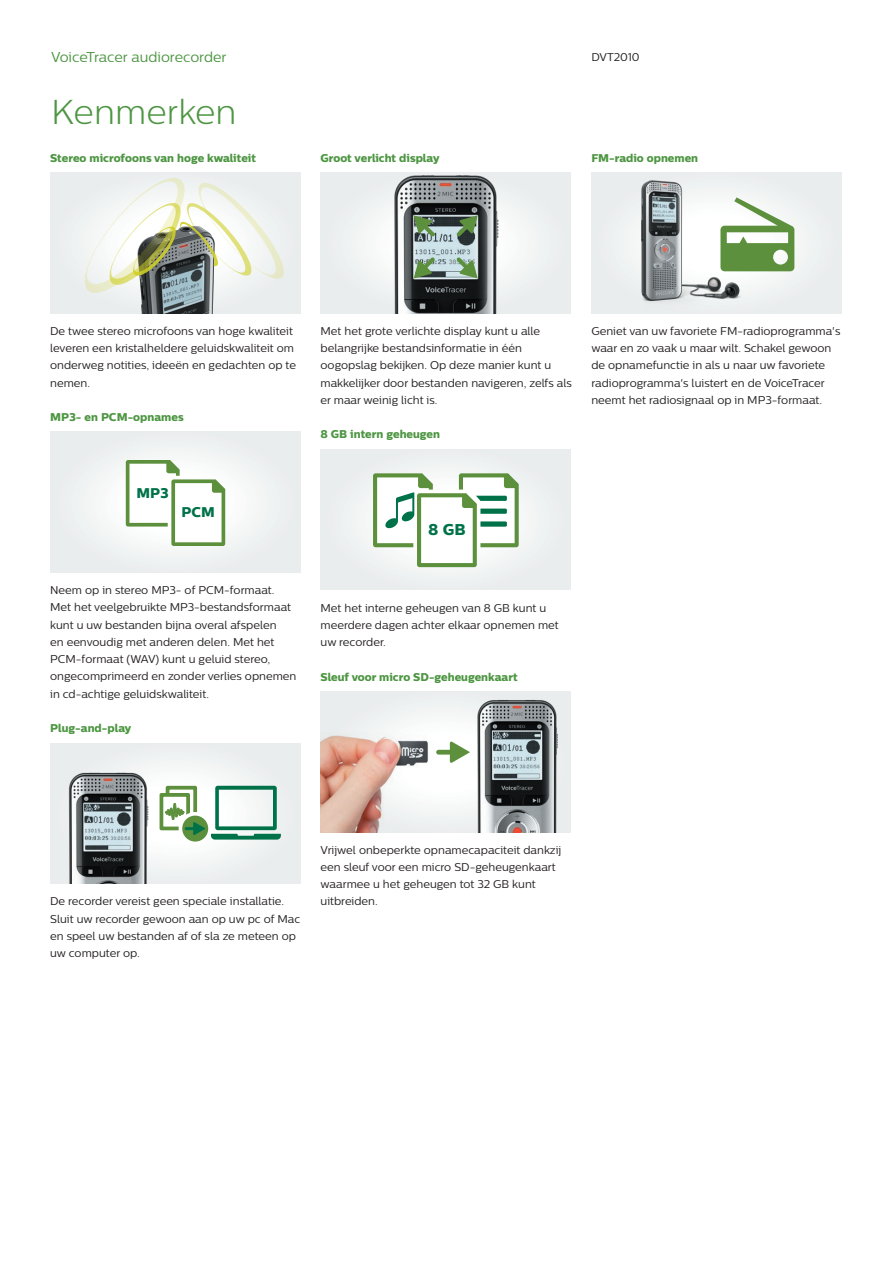
<style>
.page{position:relative;width:893px;height:1263px;background:#fff}
.page>*{position:absolute;margin:0;border:0;box-sizing:border-box;transform-origin:0 0}
.t1{font:300 34.5px "Centrale Sans";color:#4d9642}
.t2{font:15.6px "Centrale Sans X Bold";color:#007249}
.t3{font:14.25px "Centrale Sans";letter-spacing:-.005em;color:#4d9642}
.t4{font:14.1px "Centrale Sans X Bold";color:#007249}
.t5{font:11.25px/17.2px "Centrale Sans";color:#231f20}
.t6{font:11.25px "Centrale Sans X Bold";color:#4d9642}
</style>
<div class="page">
<div style="left:50px;top:172px;width:250px;height:141px;background:#eaeded"></div>
<img style="left:141px;top:293px;width:73px;height:20px">
<svg style="left:85px;top:178px;width:199px;height:115px"></svg>
<div style="left:50px;top:432px;width:250px;height:141px;background:#edf0f0"></div>
<svg style="left:126px;top:460px;width:99px;height:86px"></svg>
<div style="left:50px;top:743px;width:250px;height:141px;background:linear-gradient(to right,#ebeeee,#eef1f1)"></div>
<svg style="left:179px;top:785px;width:102px;height:60px"></svg>
<img style="left:50px;top:755px;width:129px;height:129px">
<div style="left:321px;top:172px;width:250px;height:141px;background:#eaeded"></div>
<img style="left:364px;top:175px;width:164px;height:138px">
<svg style="left:456px;top:257px;width:22px;height:21px"></svg>
<svg style="left:456px;top:215px;width:22px;height:22px"></svg>
<svg style="left:414px;top:257px;width:21px;height:21px"></svg>
<svg style="left:414px;top:215px;width:21px;height:22px"></svg>
<div style="left:321px;top:449px;width:250px;height:141px;background:#eceeef"></div>
<svg style="left:373px;top:473px;width:146px;height:94px"></svg>
<img style="left:321px;top:691px;width:124px;height:141px">
<img style="left:445px;top:691px;width:126px;height:141px">
<svg style="left:436px;top:741px;width:34px;height:22px"></svg>
<div style="left:591px;top:172px;width:251px;height:141px;background:#ebedee"></div>
<img style="left:637px;top:180px;width:113px;height:122px">
<svg style="left:720px;top:197px;width:74px;height:74px"></svg>
<p class="t3" style="left:51px;top:48px;width:177px">VoiceTracer audiorecorder</p>
<p class="t5" style="left:591px;top:48px;width:50px">DVT2010</p>
<h1 class="t1" style="left:51px;top:92px;width:187px">Kenmerken</h1>
<p class="t6" style="left:50px;top:151px;width:207px">Stereo microfoons van hoge kwaliteit</p>
<p class="t6" style="left:321px;top:151px;width:121px">Groot verlicht display</p>
<p class="t6" style="left:591px;top:151px;width:108px">FM-radio opnemen</p>
<p class="t5" style="left:50px;top:322px;width:247px">De twee stereo microfoons van hoge kwaliteit leveren een kristalheldere geluidskwaliteit om onderweg notities, ideeën en gedachten op te nemen.</p>
<p class="t6" style="left:50px;top:410px;width:135px">MP3- en PCM-opnames</p>
<p class="t4" style="left:137px;top:484px;width:34px">MP3</p>
<p class="t4" style="left:182px;top:503px;width:35px">PCM</p>
<p class="t5" style="left:50px;top:581px;width:248px">Neem op in stereo MP3- of PCM-formaat.<br>Met het veelgebruikte MP3-bestandsformaat kunt u uw bestanden bijna overal afspelen<br>en eenvoudig met anderen delen. Met het PCM-formaat (WAV) kunt u geluid stereo, ongecomprimeerd en zonder verlies opnemen in cd-achtige geluidskwaliteit.</p>
<p class="t6" style="left:50px;top:721px;width:83px">Plug-and-play</p>
<p class="t5" style="left:321px;top:322px;width:253px">Met het grote verlichte display kunt u alle belangrijke bestandsinformatie in één oogopslag bekijken. Op deze manier kunt u makkelijker door bestanden navigeren, zelfs als er maar weinig licht is.</p>
<p class="t6" style="left:321px;top:427px;width:121px">8 GB intern geheugen</p>
<p class="t5" style="left:591px;top:322px;width:251px">Geniet van uw favoriete FM-radioprogramma's waar en zo vaak u maar wilt. Schakel gewoon de opnamefunctie in als u naar uw favoriete radioprogramma's luistert en de VoiceTracer neemt het radiosignaal op in MP3-formaat.</p>
<h2 class="t2" style="left:428px;top:520px;width:39px">8 GB</h2>
<p class="t5" style="left:321px;top:599px;width:240px">Met het interne geheugen van 8 GB kunt u meerdere dagen achter elkaar opnemen met uw recorder.</p>
<p class="t6" style="left:321px;top:669px;width:199px">Sleuf voor micro SD-geheugenkaart</p>
<p class="t5" style="left:50px;top:893px;width:252px">De recorder vereist geen speciale installatie.<br>Sluit uw recorder gewoon aan op uw pc of Mac en speel uw bestanden af of sla ze meteen op uw computer op.</p>
<p class="t5" style="left:321px;top:841px;width:242px">Vrijwel onbeperkte opnamecapaciteit dankzij een sleuf voor een micro SD-geheugenkaart waarmee u het geheugen tot 32 GB kunt uitbreiden.</p>
</div>
